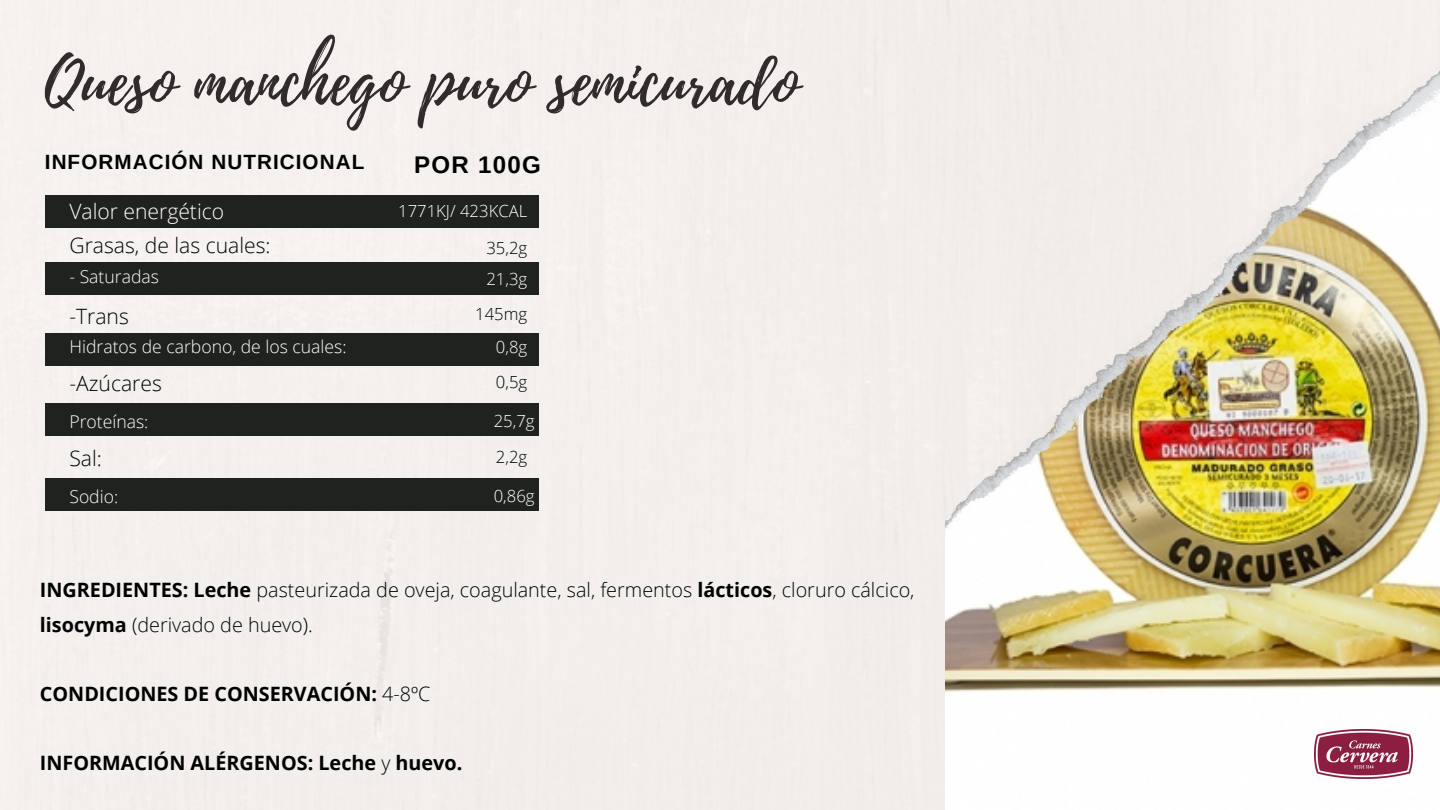
<style>
.page{position:relative;width:1440px;height:810px;background:#f2efec}
.page>*{position:absolute;margin:0;border:0;box-sizing:border-box;transform-origin:0 0}
.t1{font:66px "Playlist Script";color:#302c2c}
.t2{font:700 24.1px "Arimo";letter-spacing:.05em;color:#000}
.t3{font:300 21.1px "Open Sans";color:#000}
.t4{font:300 21.1px "Open Sans";color:#fff}
.t5{font:700 20.6px "Arimo";letter-spacing:.05em;color:#000}
.t6{font:300 19.8px/34.5px "Open Sans";color:#000}
.t7{font:700 19.8px "Open Sans";color:#000}
.t8{font:300 17.6px "Open Sans";color:#fff}
.t9{font:300 16.7px "Open Sans";color:#fff}
.t10{font:300 16.7px "Open Sans";color:#000}
.s1{font-weight:700}
.s2{font-weight:300}
</style>
<div class="page">
<img style="left:945px;top:585px;width:495px;height:225px">
<img style="left:945px;top:45px;width:495px;height:540px">
<div style="left:46px;top:195px;width:493px;height:33px;background:#20221f"></div>
<div style="left:46px;top:403px;width:493px;height:33px;background:#20221f"></div>
<div style="left:46px;top:333px;width:493px;height:32px;background:#20221f"></div>
<div style="left:46px;top:262px;width:493px;height:33px;background:#20221f"></div>
<img style="left:1314px;top:729px;width:99px;height:50px">
<div style="left:46px;top:478px;width:493px;height:33px;background:#20221f"></div>
<p class="t1" style="left:45px;top:35px;width:755px">Queso manchego puro semicurado</p>
<p class="t5" style="left:45px;top:150px;width:321px">INFORMACIÓN NUTRICIONAL</p>
<p class="t4" style="left:69px;top:197px;width:156px">Valor energético</p>
<p class="t2" style="left:414px;top:151px;width:128px">POR 100G</p>
<p class="t9" style="left:398px;top:200px;width:131px">1771KJ/ 423KCAL</p>
<p class="t3" style="left:69px;top:230px;width:203px">Grasas, de las cuales:</p>
<p class="t10" style="left:486px;top:236px;width:42px">35,2g</p>
<p class="t8" style="left:69px;top:264px;width:91px">- Saturadas</p>
<p class="t9" style="left:486px;top:267px;width:42px">21,3g</p>
<p class="t3" style="left:69px;top:301px;width:61px">-Trans</p>
<p class="t10" style="left:475px;top:303px;width:54px">145mg</p>
<p class="t8" style="left:69px;top:334px;width:279px">Hidratos de carbono, de los cuales:</p>
<p class="t9" style="left:496px;top:335px;width:33px">0,8g</p>
<p class="t3" style="left:69px;top:368px;width:94px">-Azúcares</p>
<p class="t10" style="left:496px;top:371px;width:33px">0,5g</p>
<p class="t8" style="left:69px;top:409px;width:81px">Proteínas:</p>
<p class="t9" style="left:494px;top:409px;width:42px">25,7g</p>
<p class="t3" style="left:69px;top:443px;width:34px">Sal:</p>
<p class="t10" style="left:496px;top:445px;width:33px">2,2g</p>
<p class="t8" style="left:69px;top:484px;width:50px">Sodio:</p>
<p class="t9" style="left:494px;top:484px;width:42px">0,86g</p>
<p class="t6" style="left:40px;top:572px;width:876px"><span class="s1">INGREDIENTES: Leche</span> pasteurizada de oveja, coagulante, sal, fermentos <span class="s1">lácticos</span>, cloruro cálcico, <span class="s1">lisocyma</span> (derivado de huevo).</p>
<p class="t7" style="left:40px;top:679px;width:392px">CONDICIONES DE CONSERVACIÓN: <span class="s2">4-8ºC</span></p>
<p class="t7" style="left:40px;top:748px;width:424px">INFORMACIÓN ALÉRGENOS: Leche <span class="s2">y</span> huevo.</p>
</div>
